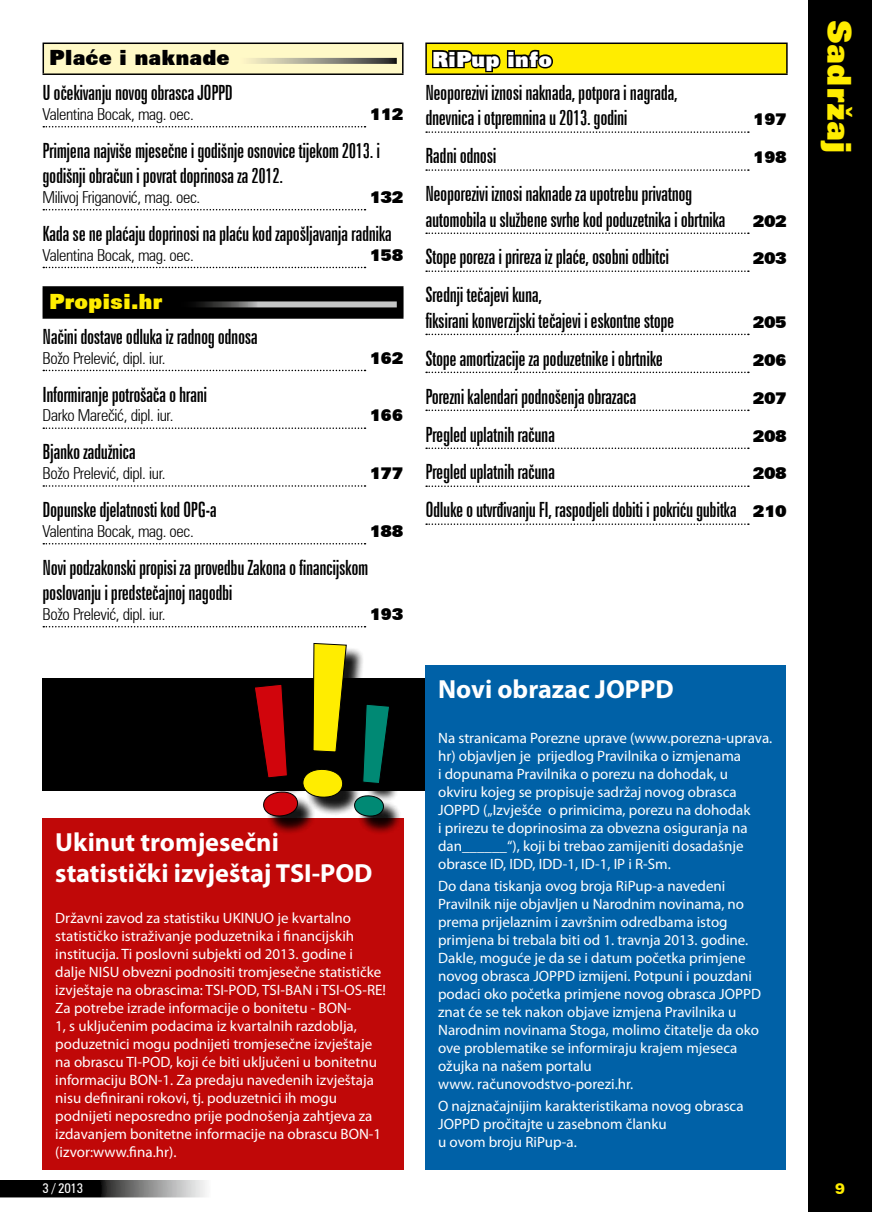
<style>
.page{position:relative;width:872px;height:1212px;background:#fff}
.page>*{position:absolute;margin:0;border:0;box-sizing:border-box;transform-origin:0 0}
.t1{font:900 33px "Zurich BT";color:#ffed00}
.t2{font:700 26.25px/31.5px "Myriad Pro";color:#fff}
.t3{font:extra-condensed 21px/25.2px "Zurich BT";letter-spacing:-.02em;color:#000}
.t4{font:300 condensed 16.5px "Zurich BT";letter-spacing:-.02em;color:#000}
.t5{font:900 16.5px "Zurich BT";letter-spacing:-.02em;color:#000}
.t6{font:15px/18px "Myriad Pro";color:#fff}
.t7{font:900 15px "Zurich BT";color:#ffed00}
.t8{font:condensed 13.5px "Zurich BT";color:#fff}
.s1{font-weight:900;font-stretch:normal}
.s2{font-weight:900;font-stretch:normal;color:#ffed00}
.s3{font-weight:900;font-stretch:normal;color:#fff}
.s4{font-weight:900;font-stretch:normal;font-size:16.5px}
</style>
<div class="page">
<svg style="left:0;top:1180px;width:206px;height:17px;background:#4a4a4a"></svg>
<div style="left:808px;top:0;width:64px;height:1212px;background:#000"></div>
<div style="left:43px;top:679px;width:382px;height:112px;background:#000"></div>
<svg style="left:43px;top:126px;width:322px;height:1px"></svg>
<svg style="left:43px;top:209px;width:322px;height:1px"></svg>
<svg style="left:43px;top:267px;width:322px;height:1px"></svg>
<svg style="left:43px;top:370px;width:322px;height:1px"></svg>
<svg style="left:43px;top:427px;width:322px;height:2px"></svg>
<svg style="left:43px;top:485px;width:322px;height:2px"></svg>
<svg style="left:43px;top:543px;width:322px;height:1px"></svg>
<svg style="left:43px;top:626px;width:322px;height:1px"></svg>
<div style="left:43px;top:43px;width:360px;height:31px;background:#fff9c7"></div>
<hr style="left:43px;top:43px;width:360px;height:1px;background:#000">
<svg style="left:43px;top:44px;width:1px;height:29px"></svg>
<svg style="left:402px;top:44px;width:1px;height:29px"></svg>
<hr style="left:43px;top:73px;width:360px;height:2px;background:#000">
<svg style="left:249px;top:58px;width:148px;height:6px"></svg>
<div style="left:43px;top:287px;width:360px;height:31px;background:#000"></div>
<hr style="left:43px;top:286px;width:360px;height:2px;background:#000">
<hr style="left:43px;top:317px;width:360px;height:2px;background:#000">
<svg style="left:195px;top:301px;width:202px;height:6px"></svg>
<svg style="left:426px;top:131px;width:323px;height:2px"></svg>
<svg style="left:426px;top:169px;width:323px;height:2px"></svg>
<svg style="left:426px;top:232px;width:323px;height:2px"></svg>
<svg style="left:426px;top:270px;width:323px;height:2px"></svg>
<svg style="left:426px;top:334px;width:323px;height:1px"></svg>
<svg style="left:426px;top:372px;width:323px;height:1px"></svg>
<svg style="left:426px;top:410px;width:323px;height:1px"></svg>
<svg style="left:426px;top:447px;width:323px;height:2px"></svg>
<svg style="left:426px;top:485px;width:323px;height:2px"></svg>
<svg style="left:426px;top:523px;width:323px;height:2px"></svg>
<div style="left:426px;top:43px;width:361px;height:31px;background:#ffed00"></div>
<hr style="left:425px;top:43px;width:362px;height:1px;background:#000">
<hr style="left:425px;top:44px;width:2px;height:29px;background:#000">
<svg style="left:786px;top:44px;width:1px;height:29px"></svg>
<hr style="left:425px;top:73px;width:362px;height:2px;background:#000">
<svg style="left:430px;top:49px;width:125px;height:25px"></svg>
<div style="left:43px;top:818px;width:360px;height:351px;background:#c00808"></div>
<div style="left:425px;top:665px;width:361px;height:504px;background:#0061a7"></div>
<div style="left:257px;top:646px;width:151px;height:189px;background:#000;opacity:.9"></div>
<div style="left:257px;top:687px;width:59px;height:148px;background:#000;opacity:.2"></div>
<div style="left:305px;top:646px;width:59px;height:170px;background:#000;opacity:.2"></div>
<svg style="left:254px;top:643px;width:93px;height:174px"></svg>
<div style="left:357px;top:707px;width:51px;height:128px;background:#000;opacity:.2"></div>
<svg style="left:353px;top:703px;width:37px;height:114px"></svg>
<p class="t3" style="left:43px;top:41px;width:192px;line-height:35px;text-align:center"><span class="s1">Plaće i naknade<br></span>U očekivanju novog obrasca JOPPD</p>
<p class="t4" style="left:43px;top:104px;width:153px">Valentina Bocak, mag. oec.</p>
<p class="t5" style="left:369px;top:104px;width:36px">112</p>
<p class="t3" style="left:43px;top:138px;width:339px">Primjena najviše mjesečne i godišnje osnovice tijekom 2013. i godišnji obračun i povrat doprinosa za 2012.</p>
<p class="t4" style="left:43px;top:187px;width:159px">Milivoj Friganović, mag. oec.</p>
<p class="t5" style="left:369px;top:187px;width:36px">132</p>
<p class="t3" style="left:43px;top:221px;width:351px">Kada se ne plaćaju doprinosi na plaću kod zapošljavanja radnika</p>
<p class="t4" style="left:43px;top:245px;width:153px">Valentina Bocak, mag. oec.</p>
<p class="t5" style="left:369px;top:245px;width:36px">158</p>
<p class="t3" style="left:43px;top:284px;width:217px;line-height:35px;text-indent:7px"><span class="s2">Propisi.hr<br></span>Načini dostave odluka iz radnog odnosa</p>
<p class="t4" style="left:43px;top:348px;width:124px">Božo Prelević, dipl. iur.</p>
<p class="t5" style="left:369px;top:348px;width:36px">162</p>
<p class="t3" style="left:43px;top:382px;width:166px">Informiranje potrošača o hrani</p>
<p class="t4" style="left:43px;top:406px;width:132px">Darko Marečić, dipl. iur.</p>
<p class="t5" style="left:369px;top:406px;width:36px">166</p>
<p class="t3" style="left:43px;top:440px;width:95px">Bjanko zadužnica</p>
<p class="t4" style="left:43px;top:463px;width:124px">Božo Prelević, dipl. iur.</p>
<p class="t5" style="left:369px;top:463px;width:36px">177</p>
<p class="t3" style="left:43px;top:497px;width:176px">Dopunske djelatnosti kod OPG-a</p>
<p class="t4" style="left:43px;top:521px;width:153px">Valentina Bocak, mag. oec.</p>
<p class="t5" style="left:369px;top:521px;width:36px">188</p>
<p class="t3" style="left:43px;top:555px;width:327px">Novi podzakonski propisi za provedbu Zakona o financijskom poslovanju i predstečajnoj nagodbi</p>
<p class="t4" style="left:43px;top:604px;width:124px">Božo Prelević, dipl. iur.</p>
<p class="t5" style="left:369px;top:604px;width:36px">193</p>
<p class="t2" style="left:55px;top:825px;width:319px">Ukinut tromjesečni statistički izvještaj TSI-POD</p>
<p class="t6" style="left:55px;top:908px;width:332px">Državni zavod za statistiku UKINUO je kvartalno statističko istraživanje poduzetnika i financijskih institucija. Ti poslovni subjekti od 2013. godine i dalje NISU obvezni podnositi tromjesečne statističke izvještaje na obrascima: TSI-POD, TSI-BAN i TSI-OS-RE!<br>Za potrebe izrade informacije o bonitetu - BON-<br>1, s uključenim podacima iz kvartalnih razdoblja, poduzetnici mogu podnijeti tromjesečne izvještaje na obrascu TI-POD, koji će biti uključeni u bonitetnu informaciju BON-1. Za predaju navedenih izvještaja nisu definirani rokovi, tj. poduzetnici ih mogu podnijeti neposredno prije podnošenja zahtjeva za izdavanjem bonitetne informacije na obrascu BON-1 (izvor:www.fina.hr).</p>
<p class="t8" style="left:43px;top:1180px;width:42px">3 / 2013</p>
<p class="t3" style="left:425px;top:43px;width:254px;line-height:33.5px;text-indent:7px"><span class="s3">RiPup info<br></span>Neoporezivi iznosi naknada, potpora i nagrada,</p>
<p class="t3" style="left:425px;top:106px;width:204px">dnevnica i otpremnina u 2013. godini</p>
<p class="t5" style="left:752px;top:109px;width:36px">197</p>
<p class="t3" style="left:425px;top:144px;width:73px">Radni odnosi</p>
<p class="t5" style="left:752px;top:147px;width:36px">198</p>
<p class="t3" style="left:425px;top:181px;width:302px">Neoporezivi iznosi naknade za upotrebu privatnog automobila u službene svrhe kod poduzetnika i obrtnika</p>
<p class="t5" style="left:752px;top:211px;width:36px">202</p>
<p class="t3" style="left:425px;top:245px;width:245px">Stope poreza i prireza iz plaće, osobni odbitci</p>
<p class="t5" style="left:752px;top:249px;width:36px">203</p>
<p class="t3" style="left:425px;top:283px;width:251px">Srednji tečajevi kuna,<br>fiksirani konverzijski tečajevi i eskontne stope</p>
<p class="t5" style="left:752px;top:312px;width:36px">205</p>
<p class="t3" style="left:425px;top:346px;width:239px">Stope amortizacije za poduzetnike i obrtnike</p>
<p class="t5" style="left:752px;top:350px;width:36px">206</p>
<p class="t3" style="left:425px;top:384px;width:213px">Porezni kalendari podnošenja obrazaca</p>
<p class="t5" style="left:752px;top:388px;width:36px">207</p>
<p class="t3" style="left:425px;top:422px;width:131px">Pregled uplatnih računa</p>
<p class="t5" style="left:752px;top:426px;width:36px">208</p>
<p class="t3" style="left:425px;top:460px;width:131px">Pregled uplatnih računa</p>
<p class="t5" style="left:752px;top:464px;width:36px">208</p>
<p class="t3" style="left:425px;top:498px;width:363px">Odluke o utvrđivanju FI, raspodjeli dobiti i pokriću gubitka <span class="s4">210</span></p>
<p class="t2" style="left:438px;top:672px;width:237px">Novi obrazac JOPPD</p>
<p class="t6" style="left:438px;top:728px;width:336px">Na stranicama Porezne uprave (www.porezna-uprava. hr) objavljen je prijedlog Pravilnika o izmjenama<br>i dopunama Pravilnika o porezu na dohodak, u<br>okviru kojeg se propisuje sadržaj novog obrasca JOPPD („Izvješće o primicima, porezu na dohodak<br>i prirezu te doprinosima za obvezna osiguranja na dan______“), koji bi trebao zamijeniti dosadašnje obrasce ID, IDD, IDD-1, ID-1, IP i R-Sm.</p>
<p class="t6" style="left:438px;top:877px;width:324px">Do dana tiskanja ovog broja RiPup-a navedeni Pravilnik nije objavljen u Narodnim novinama, no prema prijelaznim i završnim odredbama istog primjena bi trebala biti od 1. travnja 2013. godine.<br>Dakle, moguće je da se i datum početka primjene novog obrasca JOPPD izmijeni. Potpuni i pouzdani podaci oko početka primjene novog obrasca JOPPD znat će se tek nakon objave izmjena Pravilnika u Narodnim novinama Stoga, molimo čitatelje da oko ove problematike se informiraju krajem mjeseca ožujka na našem portalu<br>www. računovodstvo-porezi.hr.</p>
<p class="t6" style="left:438px;top:1097px;width:307px">O najznačajnijim karakteristikama novog obrasca<br>JOPPD pročitajte u zasebnom članku<br>u ovom broju RiPup-a.</p>
<p class="t1" style="left:859px;top:20px;width:135px;rotate:90deg">Sadržaj</p>
<p class="t7" style="left:835px;top:1179px;width:11px">9</p>
</div>
